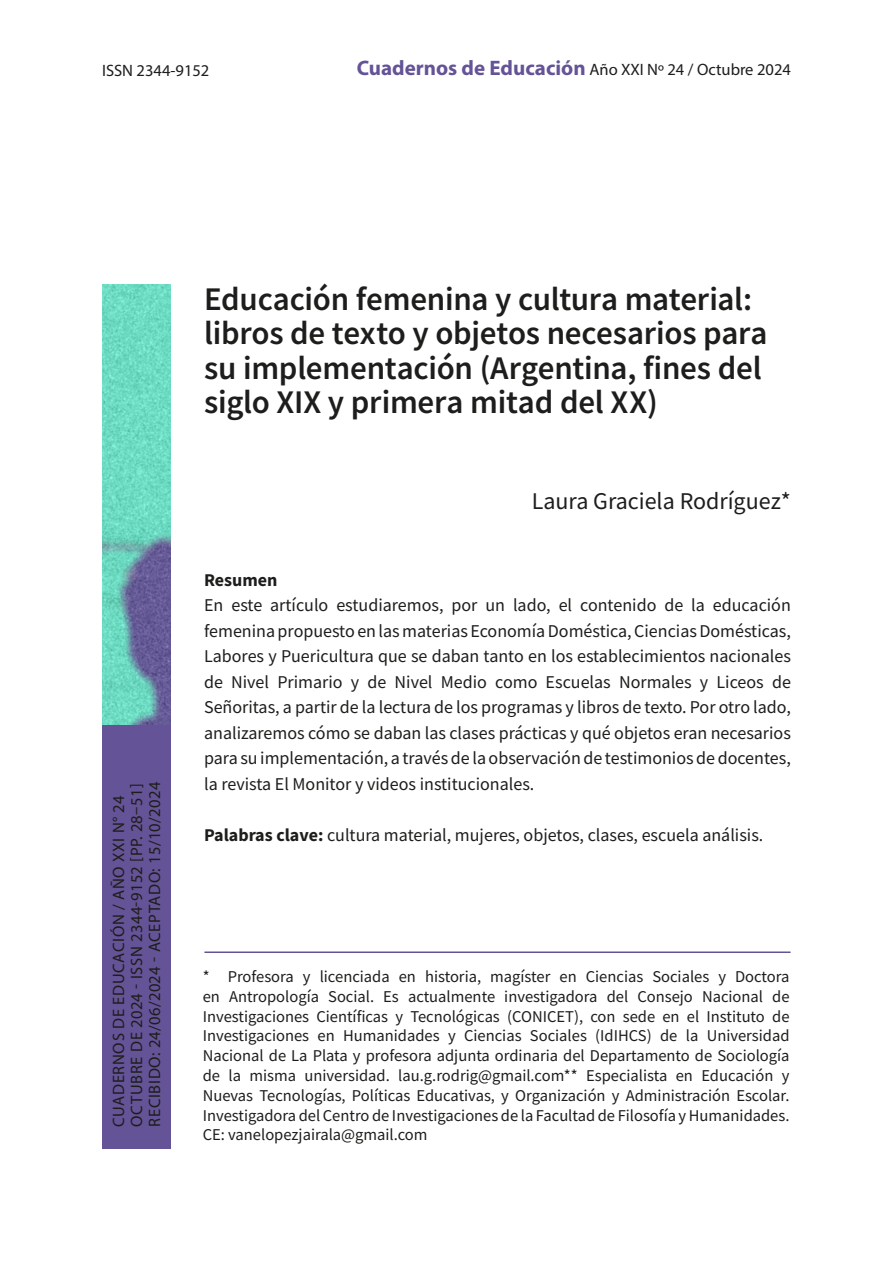
<style>
.page{position:relative;width:893px;height:1263px;background:#fff}
.page>*{position:absolute;margin:0;border:0;box-sizing:border-box;transform-origin:0 0}
.titulo_principal{font:600 33px/34.5px "Source Sans Pro";letter-spacing:-.01em;color:#1d1d1b}
.autorxs{font:24px "Source Sans Pro";color:#1d1d1b}
.tutulo_resumen{font:18px/25.5px "Source Sans Pro";color:#1d1d1b;text-align:justify}
.tutulo_resumen-2{font:700 18px "Source Sans Pro";color:#1d1d1b}
.txt_nota_al_pie{font:16.5px/19.8px "Source Sans Pro";color:#1d1d1b;text-align:justify}
.t1{font:16.5px "Myriad Pro";letter-spacing:.02em;color:#1d1d1b}
.t2{font:16.5px "Myriad Pro";letter-spacing:.04em;color:#1d1d1b}
.t3{font:16.5px "Myriad Pro";color:#1d1d1b}
.s1{font-weight:700;font-size:21px;color:#645396}
.s2{font-weight:700}
</style>
<div class="page">
<div style="left:102px;top:285px;width:68px;height:863px;background:#645396"></div>
<img style="left:102px;top:285px;width:68px;height:440px">
<hr style="left:204px;top:951px;width:587px;height:2px;background:#645396">
<p class="t3" style="left:102px;top:60px;width:109px">ISSN 2344-9152</p>
<p class="t3" style="left:357px;top:60px;width:436px"><span class="s1">Cuadernos de Educación</span> Año XXI Nº 24 / Octubre 2024</p>
<p class="titulo_principal" style="left:204px;top:281px;width:565px">Educación femenina y cultura material: libros de texto y objetos necesarios para su implementación (Argentina, fines del siglo XIX y primera mitad del XX)</p>
<p class="t2" style="left:109px;top:1127px;width:333px;rotate:-90deg">CUADERNOS DE EDUCACIÓN / AÑO XXI N° 24</p>
<p class="t1" style="left:127px;top:1127px;width:345px;rotate:-90deg">OCTUBRE DE 2024 - ISSN 2344-9152 [PP. 28–51]</p>
<p class="t1" style="left:145px;top:1127px;width:346px;rotate:-90deg">RECIBIDO: 24/06/2024 - ACEPTADO: 15/10/2024</p>
<p class="t1" style="left:109px;top:838px;width:40px;rotate:-90deg">N° 22</p>
<p class="t2" style="left:127px;top:1127px;width:335px;rotate:-90deg">DICIEMBRE 2023 - ISSN 2344-9152 [PP. 43 –58]</p>
<p class="t1" style="left:145px;top:1039px;width:250px;rotate:-90deg">8 9/2023 - ACEPTADO: 14/10/2023</p>
<p class="autorxs" style="left:532px;top:486px;width:261px">Laura Graciela Rodríguez*</p>
<p class="tutulo_resumen-2" style="left:204px;top:567px;width:75px">Resumen</p>
<p class="tutulo_resumen" style="left:204px;top:592px;width:588px">En este artículo estudiaremos, por un lado, el contenido de la educación femenina propuesto en las materias Economía Doméstica, Ciencias Domésticas, Labores y Puericultura que se daban tanto en los establecimientos nacionales de Nivel Primario y de Nivel Medio como Escuelas Normales y Liceos de Señoritas, a partir de la lectura de los programas y libros de texto. Por otro lado, analizaremos cómo se daban las clases prácticas y qué objetos eran necesarios para su implementación, a través de la observación de testimonios de docentes, la revista El Monitor y videos institucionales.</p>
<p class="tutulo_resumen" style="left:204px;top:822px;width:561px"><span class="s2">Palabras clave:</span> cultura material, mujeres, objetos, clases, escuela análisis.</p>
<p class="txt_nota_al_pie" style="left:203px;top:966px;width:588px">* Profesora y licenciada en historia, magíster en Ciencias Sociales y Doctora en Antropología Social. Es actualmente investigadora del Consejo Nacional de Investigaciones Científicas y Tecnológicas (CONICET), con sede en el Instituto de Investigaciones en Humanidades y Ciencias Sociales (IdIHCS) de la Universidad Nacional de La Plata y profesora adjunta ordinaria del Departamento de Sociología de la misma universidad. lau.g.rodrig@gmail.com** Especialista en Educación y Nuevas Tecnologías, Políticas Educativas, y Organización y Administración Escolar.<br>Investigadora del Centro de Investigaciones de la Facultad de Filosofía y Humanidades.<br>CE: vanelopezjairala@gmail.com</p>
</div>
